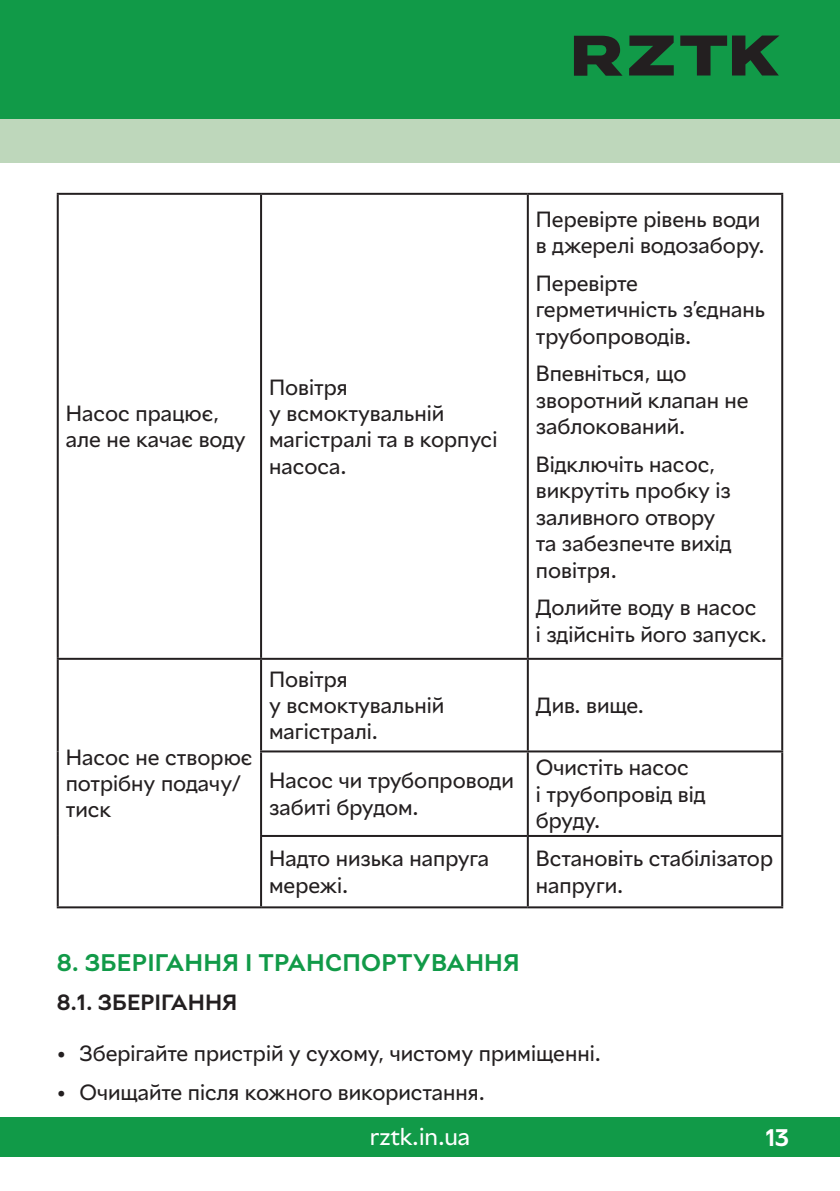
<style>
.page{position:relative;width:840px;height:1191px;background:#fff}
.page>*{position:absolute;margin:0;border:0;box-sizing:border-box;transform-origin:0 0}
.Раздел{font:700 24px "Rozetka";letter-spacing:.01em;color:#119a48}
.t1{font:24px "Rozetka";color:#fff}
.t2{font:700 24px "Rozetka";color:#fff}
.таблиці{font:22px/26.4px "Rozetka";color:#231f20}
.Подраздел{font:700 22px "Rozetka";color:#231f20}
</style>
<div class="page">
<div style="left:0;top:0;width:839px;height:119px;background:#119a48"></div>
<div style="left:0;top:1117px;width:839px;height:40px;background:#119a48"></div>
<div style="left:0;top:119px;width:839px;height:44px;background:#bed7bb"></div>
<svg style="left:629px;top:36px;width:44px;height:39px"></svg>
<svg style="left:574px;top:36px;width:48px;height:40px"></svg>
<svg style="left:680px;top:36px;width:99px;height:39px"></svg>
<hr style="left:260px;top:195px;width:2px;height:463px;background:#231f20">
<hr style="left:526px;top:195px;width:2px;height:463px;background:#231f20">
<hr style="left:57px;top:658px;width:204px;height:2px;background:#231f20">
<hr style="left:261px;top:658px;width:266px;height:2px;background:#231f20">
<hr style="left:260px;top:660px;width:2px;height:90px;background:#231f20">
<hr style="left:527px;top:658px;width:255px;height:2px;background:#231f20">
<hr style="left:526px;top:660px;width:2px;height:90px;background:#231f20">
<hr style="left:260px;top:750px;width:267px;height:2px;background:#231f20">
<hr style="left:260px;top:752px;width:2px;height:83px;background:#231f20">
<hr style="left:527px;top:750px;width:255px;height:2px;background:#231f20">
<hr style="left:526px;top:752px;width:2px;height:83px;background:#231f20">
<hr style="left:260px;top:835px;width:267px;height:2px;background:#231f20">
<hr style="left:260px;top:837px;width:2px;height:69px;background:#231f20">
<hr style="left:527px;top:835px;width:255px;height:2px;background:#231f20">
<hr style="left:526px;top:837px;width:2px;height:69px;background:#231f20">
<hr style="left:57px;top:193px;width:204px;height:2px;background:#231f20">
<hr style="left:57px;top:195px;width:2px;height:463px;background:#231f20">
<hr style="left:261px;top:193px;width:266px;height:2px;background:#231f20">
<hr style="left:527px;top:193px;width:255px;height:2px;background:#231f20">
<hr style="left:780px;top:195px;width:2px;height:463px;background:#231f20">
<hr style="left:57px;top:660px;width:2px;height:91px;background:#231f20">
<hr style="left:57px;top:751px;width:2px;height:85px;background:#231f20">
<hr style="left:57px;top:836px;width:2px;height:70px;background:#231f20">
<hr style="left:57px;top:906px;width:204px;height:2px;background:#231f20">
<hr style="left:780px;top:660px;width:2px;height:90px;background:#231f20">
<hr style="left:780px;top:752px;width:2px;height:83px;background:#231f20">
<hr style="left:780px;top:837px;width:2px;height:69px;background:#231f20">
<hr style="left:261px;top:906px;width:266px;height:2px;background:#231f20">
<hr style="left:527px;top:906px;width:255px;height:2px;background:#231f20">
<p class="таблиці" style="left:66px;top:400px;width:181px">Насос працює, але не качає воду</p>
<p class="таблиці" style="left:66px;top:744px;width:188px">Насос не створює потрібну подачу/ тиск</p>
<p class="таблиці" style="left:269px;top:374px;width:230px">Повітря<br>у всмоктувальній магістралі та в корпусі насоса.</p>
<p class="таблиці" style="left:269px;top:666px;width:176px">Повітря<br>у всмоктувальній магістралі.</p>
<p class="таблиці" style="left:269px;top:768px;width:246px">Насос чи трубопроводи забиті брудом.</p>
<p class="таблиці" style="left:535px;top:206px;width:230px">Перевірте рівень води в джерелі водозабору.</p>
<p class="таблиці" style="left:535px;top:270px;width:230px">Перевірте герметичність з’єднань трубопроводів.</p>
<p class="таблиці" style="left:535px;top:361px;width:214px">Впевніться, що зворотний клапан не заблокований.</p>
<p class="таблиці" style="left:535px;top:451px;width:197px">Відключіть насос, викрутіть пробку із заливного отвору та забезпечте вихід повітря.</p>
<p class="таблиці" style="left:535px;top:595px;width:232px">Долийте воду в насос і здійсніть його запуск.</p>
<p class="таблиці" style="left:535px;top:692px;width:110px">Див. вище.</p>
<p class="таблиці" style="left:535px;top:754px;width:171px">Очистіть насос<br>і трубопровід від бруду.</p>
<p class="таблиці" style="left:269px;top:845px;width:221px">Надто низька напруга мережі.</p>
<p class="таблиці" style="left:535px;top:845px;width:239px">Встановіть стабілізатор напруги.</p>
<p class="Раздел" style="left:57px;top:948px;width:464px">8. ЗБЕРІГАННЯ І ТРАНСПОРТУВАННЯ</p>
<p class="Подраздел" style="left:57px;top:989px;width:182px">8.1. ЗБЕРІГАННЯ</p>
<p class="таблиці" style="left:57px;top:1040px;width:545px">• Зберігайте пристрій у сухому, чистому приміщенні.</p>
<p class="таблиці" style="left:57px;top:1079px;width:429px">• Очищайте після кожного використання.</p>
<p class="t1" style="left:369px;top:1123px;width:102px">rztk.in.ua</p>
<p class="t2" style="left:765px;top:1123px;width:25px">13</p>
</div>
